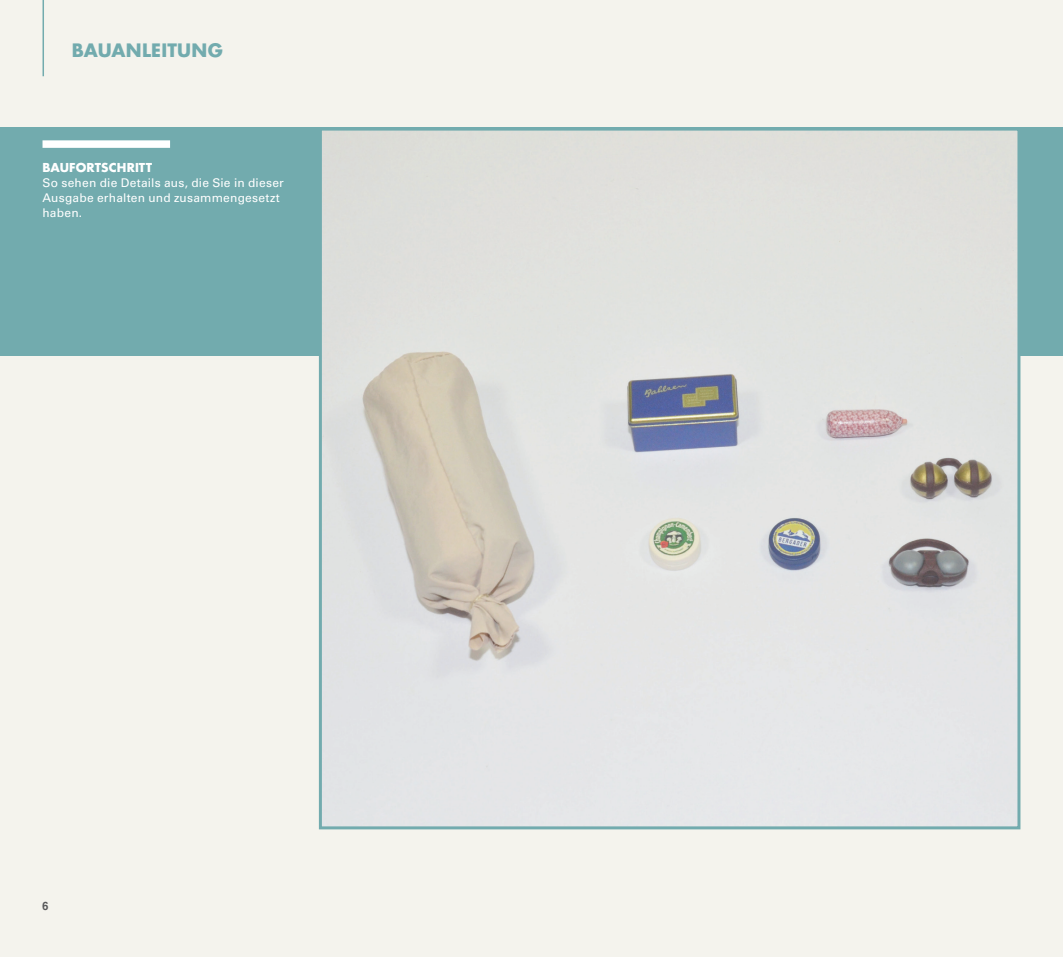
<style>
.page{position:relative;width:1063px;height:957px;background:#f4f3ed}
.page>*{position:absolute;margin:0;border:0;box-sizing:border-box;transform-origin:0 0}
.t1{font:700 18px "Futura Std";letter-spacing:.015em;color:#72abae}
.MONTAGGIO_FINALE_TES{font:12px/15px "Univers LT Std";letter-spacing:.015em;color:#fff}
.MONTAGGIO_FINALE_TIT{font:700 12px "Futura Std";letter-spacing:.01em;color:#fff}
.t2{font:12px "Coolvetica Rg";color:#57585a}
</style>
<div class="page">
<div style="left:0;top:128px;width:1063px;height:228px;background:#72abae"></div>
<div style="left:43px;top:140px;width:127px;height:8px;background:#fff"></div>
<img style="left:323px;top:132px;width:693px;height:693px">
<div style="left:319px;top:128px;width:701px;height:701px;border:3px solid #72abae"></div>
<hr style="left:43px;top:0;width:1px;height:76px;background:#72abae">
<h1 class="t1" style="left:72px;top:39px;width:153px">BAUANLEITUNG</h1>
<p class="MONTAGGIO_FINALE_TIT" style="left:43px;top:160px;width:111px">BAUFORTSCHRITT</p>
<p class="MONTAGGIO_FINALE_TES" style="left:43px;top:175px;width:243px">So sehen die Details aus, die Sie in dieser<br>Ausgabe erhalten und zusammengesetzt haben.</p>
<p class="t2" style="left:43px;top:898px;width:7px">6</p>
</div>
